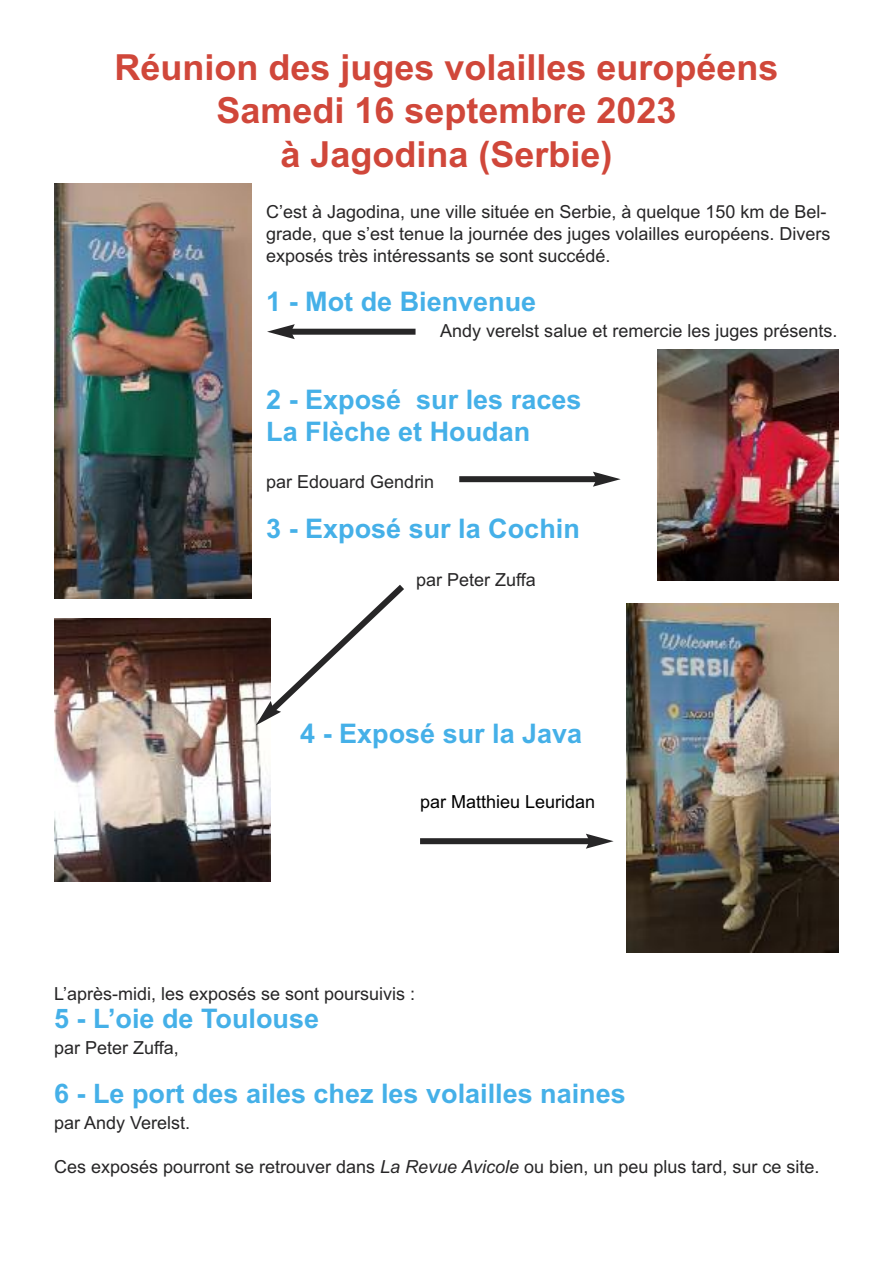
<style>
.page{position:relative;width:893px;height:1263px;background:#fff}
.page>*{position:absolute;margin:0;border:0;box-sizing:border-box;transform-origin:0 0}
.t1{font:700 36px/43.2px "Arial";color:#d0473a;text-align:center}
.t2{font:700 27px/32.4px "Arial";color:#45b0e8}
.t3{font:18px/21.6px "Arial";color:#272627}
.t4{font:18px "Arial";color:#000}
.s1{font-style:italic}
</style>
<div class="page">
<img style="left:54px;top:184px;width:197px;height:414px">
<div style="left:459px;top:476px;width:139px;height:6px;background:#272627"></div>
<svg style="left:593px;top:472px;width:28px;height:15px"></svg>
<img style="left:658px;top:350px;width:181px;height:231px">
<div style="left:290px;top:329px;width:126px;height:6px;background:#272627"></div>
<svg style="left:267px;top:324px;width:28px;height:15px"></svg>
<img style="left:54px;top:618px;width:216px;height:263px">
<img style="left:626px;top:604px;width:213px;height:348px">
<svg style="left:256px;top:585px;width:148px;height:140px"></svg>
<div style="left:420px;top:838px;width:171px;height:6px;background:#272627"></div>
<svg style="left:586px;top:834px;width:28px;height:15px"></svg>
<h1 class="t1" style="left:114px;top:46px;width:666px">Réunion des juges volailles européens<br>Samedi 16 septembre 2023<br>à Jagodina (Serbie)</h1>
<p class="t3" style="left:266px;top:201px;width:566px">C’est à Jagodina, une ville située en Serbie, à quelque 150 km de Bel&shy;grade, que s’est tenue la journée des juges volailles européens. Divers exposés très intéressants se sont succédé.</p>
<h2 class="t2" style="left:266px;top:286px;width:272px">1 - Mot de Bienvenue</h2>
<p class="t3" style="left:440px;top:320px;width:399px">Andy verelst salue et remercie les juges présents.</p>
<h2 class="t2" style="left:266px;top:383px;width:317px">2 - Exposé sur les races<br>La Flèche et Houdan</h2>
<p class="t3" style="left:266px;top:471px;width:170px">par Edouard Gendrin</p>
<h2 class="t2" style="left:266px;top:513px;width:315px">3 - Exposé sur la Cochin</h2>
<p class="t3" style="left:416px;top:568px;width:121px">par Peter Zuffa</p>
<h2 class="t2" style="left:300px;top:718px;width:284px">4 - Exposé sur la Java</h2>
<p class="t4" style="left:420px;top:791px;width:177px">par Matthieu Leuridan</p>
<p class="t3" style="left:54px;top:983px;width:363px">L’après-midi, les exposés se sont poursuivis :</p>
<h2 class="t2" style="left:54px;top:1002px;width:267px">5 - L’oie de Toulouse</h2>
<p class="t3" style="left:54px;top:1037px;width:126px">par Peter Zuffa,</p>
<h2 class="t2" style="left:54px;top:1078px;width:573px">6 - Le port des ailes chez les volailles naines</h2>
<p class="t3" style="left:54px;top:1112px;width:138px">par Andy Verelst.</p>
<p class="t3" style="left:54px;top:1155px;width:767px">Ces exposés pourront se retrouver dans <span class="s1">La Revue Avicole</span> ou bien, un peu plus tard, sur ce site.</p>
</div>
